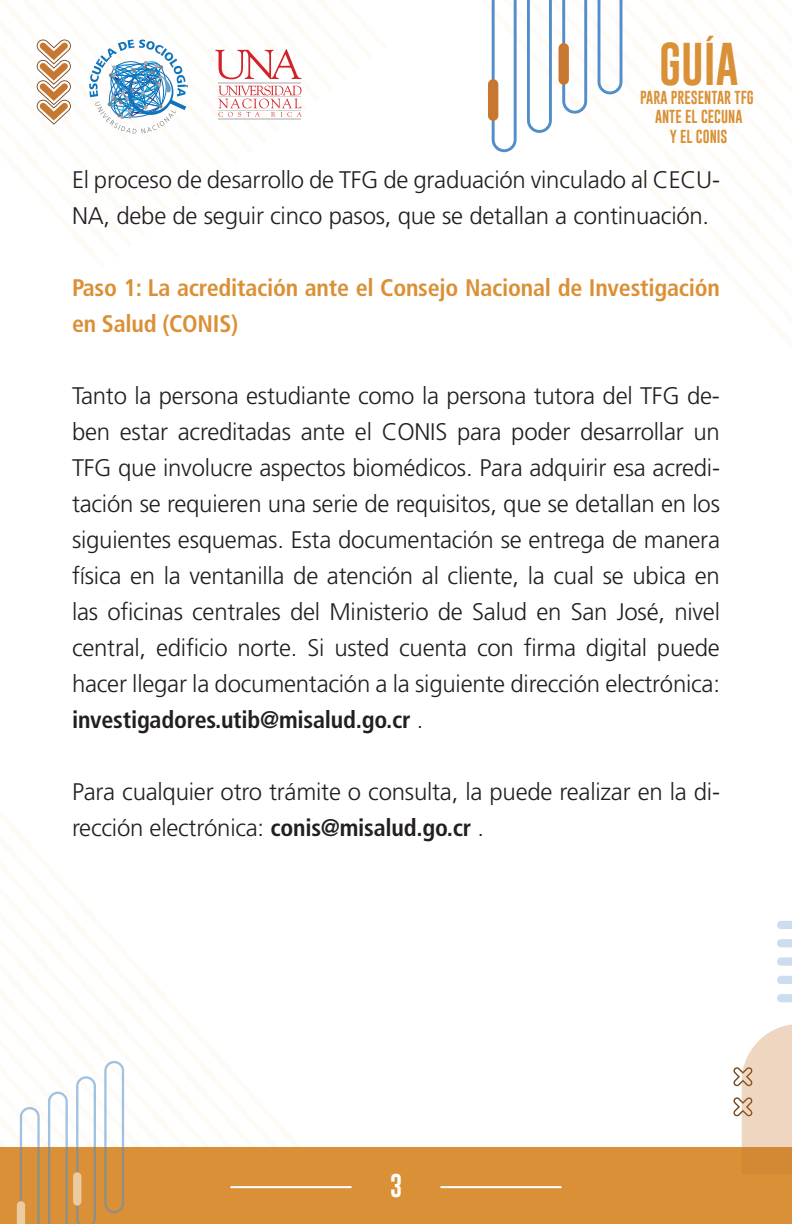
<style>
.page{position:relative;width:792px;height:1224px;background:#fff}
.page>*{position:absolute;margin:0;border:0;box-sizing:border-box;transform-origin:0 0}
.t1{font:44px "Gobold";color:#d99036}
.t2{font:300 24px/36px "Frutiger";letter-spacing:-.01em;color:#231f20}
.t3{font:700 condensed 24px/36px "Frutiger";letter-spacing:-.01em;color:#db9036}
.t4{font:24px "Gobold";color:#fff}
.t5{font:13.8px/19.2px "Gobold";color:#d99036;text-align:center}
.s1{font-weight:700;font-stretch:condensed}
</style>
<div class="page">
<svg style="left:492px;top:1px;width:25px;height:151px"></svg>
<svg style="left:527px;top:1px;width:25px;height:132px"></svg>
<svg style="left:562px;top:1px;width:25px;height:113px"></svg>
<svg style="left:598px;top:1px;width:24px;height:93px"></svg>
<div style="left:488px;top:79px;width:10px;height:42px;background:#c87730;border-radius:5px"></div>
<div style="left:559px;top:43px;width:10px;height:42px;background:#c87730;border-radius:5px"></div>
<div style="left:0;top:1147px;width:792px;height:77px;background:#d99036"></div>
<svg style="left:16px;top:1060px;width:108px;height:164px"></svg>
<div style="left:73px;top:1172px;width:8px;height:34px;background:#edcba1;border-radius:4px"></div>
<svg style="left:733px;top:1024px;width:59px;height:123px"></svg>
<svg style="left:777px;top:994px;width:15px;height:8px"></svg>
<svg style="left:777px;top:976px;width:15px;height:8px"></svg>
<svg style="left:777px;top:957px;width:15px;height:9px"></svg>
<svg style="left:777px;top:939px;width:15px;height:8px"></svg>
<svg style="left:777px;top:921px;width:15px;height:8px"></svg>
<svg style="left:36px;top:39px;width:266px;height:95px"></svg>
<hr style="left:230px;top:1186px;width:121px;height:2px;background:#fff">
<hr style="left:441px;top:1186px;width:121px;height:2px;background:#fff">
<h1 class="t1" style="left:659px;top:35px;width:81px">GUÍA</h1>
<p class="t5" style="left:640px;top:88px;width:115px">PARA PRESENTAR TFG<br>ANTE EL CECUNA<br>Y EL CONIS</p>
<p class="t2" style="left:72px;top:162px;width:650px">El proceso de desarrollo de TFG de graduación vinculado al CECU-<br>NA, debe de seguir cinco pasos, que se detallan a continuación.</p>
<p class="t3" style="left:72px;top:270px;width:649px">Paso 1: La acreditación ante el Consejo Nacional de Investigación en Salud (CONIS)</p>
<p class="t2" style="left:72px;top:378px;width:650px;text-align:justify">Tanto la persona estudiante como la persona tutora del TFG de&shy;ben estar acreditadas ante el CONIS para poder desarrollar un TFG que involucre aspectos biomédicos. Para adquirir esa acredi&shy;tación se requieren una serie de requisitos, que se detallan en los siguientes esquemas. Esta documentación se entrega de manera física en la ventanilla de atención al cliente, la cual se ubica en las oficinas centrales del Ministerio de Salud en San José, nivel central, edificio norte. Si usted cuenta con firma digital puede hacer llegar la documentación a la siguiente dirección electrónica: <span class="s1">investigadores.utib@misalud.go.cr</span> .</p>
<p class="t2" style="left:72px;top:774px;width:650px">Para cualquier otro trámite o consulta, la puede realizar en la di&shy;rección electrónica: <span class="s1">conis@misalud.go.cr</span> .</p>
<p class="t4" style="left:390px;top:1170px;width:14px">3</p>
</div>
